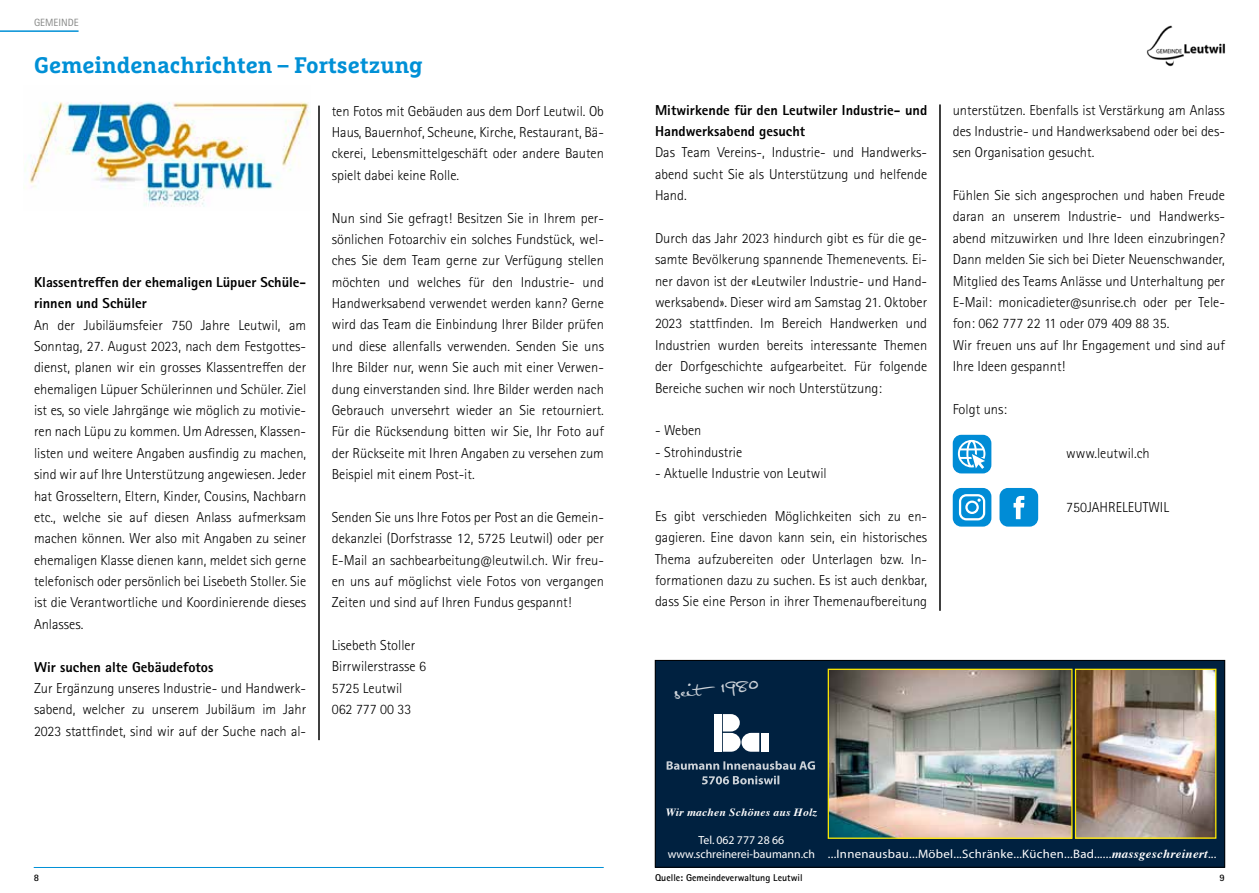
<style>
.page{position:relative;width:1259px;height:893px;background:#fff}
.page>*{position:absolute;margin:0;border:0;box-sizing:border-box;transform-origin:0 0}
.t1{font:700 22.5px "Marselis Slab Pro";color:#0090d6}
.t2{font:18.15px "AL Sandra";color:#fff}
.t3{font:300 14.4px/21.3px "Rotis Sans Serif Std";color:#000;text-align:justify}
.t4{font:800 14.4px/21.3px "Rotis Sans Serif Std";color:#000}
.t5{font:12.3px "Myriad";letter-spacing:.025em;color:#fff;scale:1.04 1}
.t6{font:11.85px "Myriad";color:#fff}
.t7{font:italic 700 11.1px "Times";letter-spacing:.02em;color:#fff;scale:1.04 1}
.t8{font:10.5px "Rotis Sans Serif Std";color:#868786}
.t9{font:700 9.9px "Rotis Sans Serif Std";color:#000}
.s1{font-size:11.85px}
.s2{font-family:"Times";font-weight:700;font-style:italic}
</style>
<div class="page">
<img style="left:1146px;top:25px;width:79px;height:42px">
<hr style="left:0;top:30px;width:79px;height:2px;background:#0090d6">
<hr style="left:34px;top:867px;width:570px;height:1px;background:#0090d6">
<hr style="left:939px;top:105px;width:1px;height:506px;background:#000">
<hr style="left:319px;top:106px;width:1px;height:634px;background:#000">
<img style="left:25px;top:102px;width:285px;height:105px">
<div style="left:952px;top:488px;width:39px;height:39px;background:#008cd6;border-radius:9px"></div>
<svg style="left:959px;top:494px;width:26px;height:26px"></svg>
<div style="left:999px;top:488px;width:39px;height:39px;background:#008cd6;border-radius:9px"></div>
<svg style="left:1013px;top:496px;width:11px;height:23px"></svg>
<svg style="left:952px;top:435px;width:39px;height:38px"></svg>
<div style="left:655px;top:660px;width:570px;height:207px;background:#002140"></div>
<svg style="left:702px;top:776px;width:77px;height:8px"></svg>
<svg style="left:666px;top:761px;width:149px;height:9px"></svg>
<div style="left:714px;top:714px;width:7px;height:38px;background:#fff"></div>
<div style="left:761px;top:733px;width:7px;height:19px;background:#fff"></div>
<svg style="left:723px;top:714px;width:36px;height:38px"></svg>
<img style="left:1077px;top:671px;width:137px;height:166px">
<div style="left:1075px;top:669px;width:141px;height:170px;border:1px solid #ffeb00"></div>
<img style="left:829px;top:671px;width:241px;height:166px">
<div style="left:827px;top:669px;width:245px;height:170px;border:1px solid #ffeb00"></div>
<div style="left:655px;top:660px;width:570px;height:207px;border:1px solid #000"></div>
<p class="t8" style="left:34px;top:16px;width:46px">GEMEINDE</p>
<h1 class="t1" style="left:34px;top:51px;width:390px">Gemeindenachrichten – Fortsetzung</h1>
<p class="t4" style="left:34px;top:271px;width:274px">Klassentreffen der ehemaligen Lüpuer Schüle&shy;rinnen und Schüler</p>
<p class="t3" style="left:34px;top:314px;width:274px">An der Jubiläumsfeier 750 Jahre Leutwil, am Sonntag, 27. August 2023, nach dem Festgottes&shy;dienst, planen wir ein grosses Klassentreffen der ehemaligen Lüpuer Schülerinnen und Schüler. Ziel ist es, so viele Jahrgänge wie möglich zu motivie&shy;ren nach Lüpu zu kommen. Um Adressen, Klassen&shy;listen und weitere Angaben ausfindig zu machen, sind wir auf Ihre Unterstützung angewiesen. Jeder hat Grosseltern, Eltern, Kinder, Cousins, Nachbarn etc., welche sie auf diesen Anlass aufmerksam machen können. Wer also mit Angaben zu seiner ehemaligen Klasse dienen kann, meldet sich gerne telefonisch oder persönlich bei Lisebeth Stoller. Sie ist die Verantwortliche und Koordinierende dieses Anlasses.</p>
<p class="t4" style="left:34px;top:656px;width:181px">Wir suchen alte Gebäudefotos</p>
<p class="t3" style="left:34px;top:677px;width:274px">Zur Ergänzung unseres Industrie- und Handwerk&shy;sabend, welcher zu unserem Jubiläum im Jahr 2023 stattfindet, sind wir auf der Suche nach al-</p>
<p class="t3" style="left:332px;top:100px;width:274px">ten Fotos mit Gebäuden aus dem Dorf Leutwil. Ob Haus, Bauernhof, Scheune, Kirche, Restaurant, Bä&shy;ckerei, Lebensmittelgeschäft oder andere Bauten spielt dabei keine Rolle.</p>
<p class="t3" style="left:332px;top:207px;width:274px">Nun sind Sie gefragt! Besitzen Sie in Ihrem per&shy;sönlichen Fotoarchiv ein solches Fundstück, wel&shy;ches Sie dem Team gerne zur Verfügung stellen möchten und welches für den Industrie- und Handwerksabend verwendet werden kann? Gerne wird das Team die Einbindung Ihrer Bilder prüfen und diese allenfalls verwenden. Senden Sie uns Ihre Bilder nur, wenn Sie auch mit einer Verwen&shy;dung einverstanden sind. Ihre Bilder werden nach Gebrauch unversehrt wieder an Sie retourniert.<br>Für die Rücksendung bitten wir Sie, Ihr Foto auf der Rückseite mit Ihren Angaben zu versehen zum Beispiel mit einem Post-it.</p>
<p class="t3" style="left:332px;top:506px;width:274px">Senden Sie uns Ihre Fotos per Post an die Gemein&shy;dekanzlei (Dorfstrasse 12, 5725 Leutwil) oder per E-Mail an sachbearbeitung@leutwil.ch. Wir freu&shy;en uns auf möglichst viele Fotos von vergangen Zeiten und sind auf Ihren Fundus gespannt!</p>
<p class="t3" style="left:332px;top:635px;width:96px;text-align:left">Lisebeth Stoller<br>Birrwilerstrasse 6<br>5725 Leutwil<br>062 777 00 33</p>
<p class="t9" style="left:34px;top:871px;width:7px">8</p>
<p class="t4" style="left:655px;top:99px;width:274px">Mitwirkende für den Leutwiler Industrie- und<br>Handwerksabend gesucht</p>
<p class="t3" style="left:655px;top:142px;width:274px">Das Team Vereins-, Industrie- und Handwerks&shy;abend sucht Sie als Unterstützung und helfende Hand.</p>
<p class="t3" style="left:655px;top:228px;width:274px">Durch das Jahr 2023 hindurch gibt es für die ge&shy;samte Bevölkerung spannende Themenevents. Ei&shy;ner davon ist der «Leutwiler Industrie- und Hand&shy;werksabend». Dieser wird am Samstag 21. Oktober 2023 stattfinden. Im Bereich Handwerken und Industrien wurden bereits interessante Themen der Dorfgeschichte aufgearbeitet. Für folgende Bereiche suchen wir noch Unterstützung:</p>
<p class="t3" style="left:655px;top:420px;width:48px">- Weben</p>
<p class="t3" style="left:655px;top:441px;width:89px">- Strohindustrie</p>
<p class="t3" style="left:655px;top:463px;width:173px">- Aktuelle Industrie von Leutwil</p>
<p class="t3" style="left:655px;top:505px;width:274px">Es gibt verschieden Möglichkeiten sich zu en&shy;gagieren. Eine davon kann sein, ein historisches Thema aufzubereiten oder Unterlagen bzw. In&shy;formationen dazu zu suchen. Es ist auch denkbar, dass Sie eine Person in ihrer Themenaufbereitung</p>
<p class="t3" style="left:952px;top:99px;width:274px">unterstützen. Ebenfalls ist Verstärkung am Anlass des Industrie- und Handwerksabend oder bei des&shy;sen Organisation gesucht.</p>
<p class="t3" style="left:952px;top:185px;width:274px;text-align:left">Fühlen Sie sich angesprochen und haben Freude daran an unserem Industrie- und Handwerks&shy;abend mitzuwirken und Ihre Ideen einzubringen?<br>Dann melden Sie sich bei Dieter Neuenschwander, Mitglied des Teams Anlässe und Unterhaltung per E-Mail: monicadieter@sunrise.ch oder per Tele&shy;fon: 062 777 22 11 oder 079 409 88 35.<br>Wir freuen uns auf Ihr Engagement und sind auf Ihre Ideen gespannt!</p>
<p class="t3" style="left:952px;top:398px;width:56px">Folgt uns:</p>
<p class="t3" style="left:1066px;top:442px;width:85px">www.leutwil.ch</p>
<p class="t3" style="left:1066px;top:496px;width:104px">750JAHRELEUTWIL</p>
<p class="t2" style="left:673px;top:680px;width:86px;rotate:-6deg">seit 1980</p>
<p class="t7" style="left:666px;top:802px;width:147px">Wir machen Schönes aus Holz</p>
<p class="t6" style="left:698px;top:834px;width:87px">Tel. 062 777 28 66</p>
<p class="t5" style="left:668px;top:847px;width:529px"><span class="s1">www.schreinerei-baumann.ch</span> ...Innenausbau...Möbel...Schränke...Küchen...Bad......<span class="s2">massgeschreinert</span>...</p>
<p class="t9" style="left:655px;top:871px;width:149px">Quelle: Gemeindeverwaltung Leutwil</p>
<p class="t9" style="left:1219px;top:871px;width:7px">9</p>
</div>
